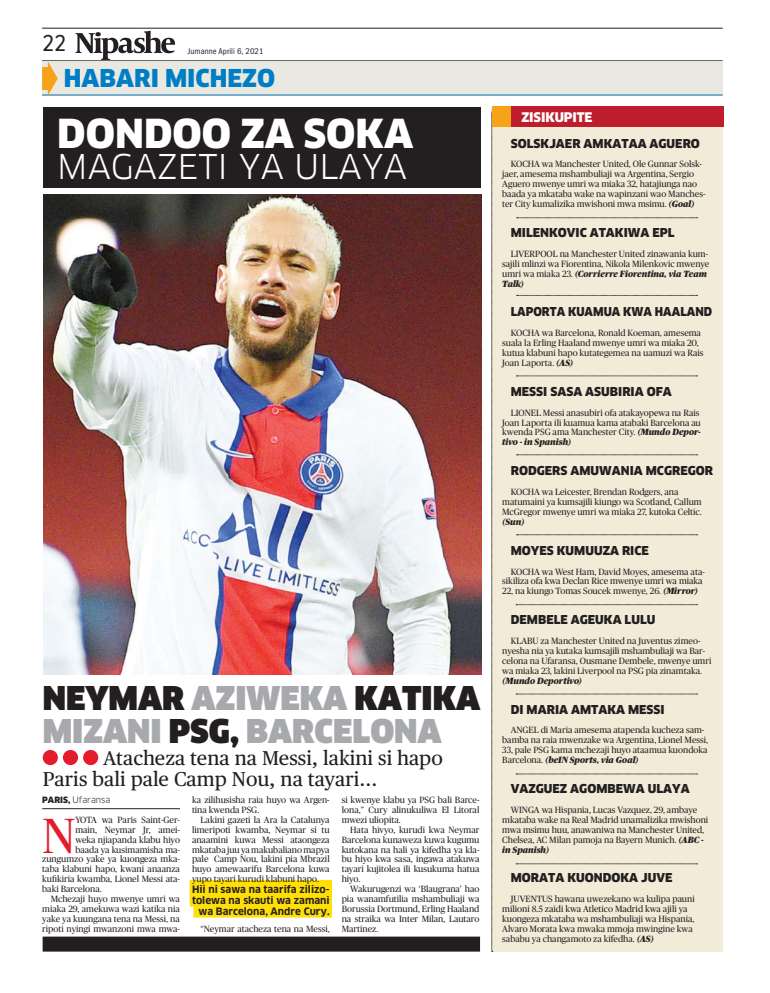
<style>
.page{position:relative;width:770px;height:993px;background:#fff}
.page>*{position:absolute;margin:0;border:0;box-sizing:border-box;transform-origin:0 0}
.t1{font:49.3px "Publico";color:#e41d2c}
.t2{font:900 39px "Clan OSF";color:#fff}
.t3{font:33.3px "Clan OSF";color:#fff}
.t4{font:900 32px/33px "Clan LF";color:#a8a9ad}
.t5{font:900 24px "Clan OSF";color:#007ec5}
.t6{font:24px "Proxima Nova Cond";color:#231f20}
.t7{font:20px/21px "Publico Text";color:#231f20}
.t8{font:900 12.9px "Clan OSF";letter-spacing:-.01em;color:#fff}
.t9{font:900 12px "Clan OSF";color:#231f20}
.t10{font:900 12px "Clan OSF";color:#231f20;scale:.95 1}
.t11{font:700 10px/11px "Clan";color:#231f20;text-align:right}
.t12{font:9px/9.9px "Publico";color:#231f20}
.t13{font:italic 900 9px "Publico";color:#231f20}
.t14{font:condensed 8.6px "Franklin Gothic";letter-spacing:.01em;color:#231f20}
.t15{font:8.6px "Clan";color:#231f20}
.s1{color:#231f20}
.s2{font-weight:900;font-size:8.5px}
.s3{font-weight:900;font-style:italic}
</style>
<div class="page">
<div style="left:492px;top:108px;width:231px;height:843px;background:#f1ebd8"></div>
<svg style="left:516px;top:604px;width:181px;height:1px"></svg>
<svg style="left:516px;top:773px;width:181px;height:1px"></svg>
<svg style="left:516px;top:863px;width:181px;height:1px"></svg>
<svg style="left:516px;top:693px;width:181px;height:1px"></svg>
<svg style="left:516px;top:454px;width:181px;height:1px"></svg>
<svg style="left:516px;top:375px;width:181px;height:1px"></svg>
<svg style="left:516px;top:217px;width:181px;height:1px"></svg>
<svg style="left:516px;top:534px;width:181px;height:1px"></svg>
<svg style="left:491px;top:112px;width:2px;height:839px;background:#ada89b"></svg>
<div style="left:497px;top:107px;width:226px;height:20px;background:#be1d2c"></div>
<div style="left:492px;top:107px;width:19px;height:20px;background:#f6a31a"></div>
<div style="left:43px;top:107px;width:437px;height:81px;background:#231f20"></div>
<hr style="left:42px;top:808px;width:138px;height:1px;background:#231f20">
<div style="left:190px;top:879px;width:142px;height:16px;background:#ffdf06"></div>
<div style="left:190px;top:890px;width:142px;height:16px;background:#ffdf06"></div>
<div style="left:193px;top:901px;width:139px;height:16px;background:#ffdf06"></div>
<div style="left:43px;top:936px;width:437px;height:15px;background:#231f20"></div>
<div style="left:43px;top:749px;width:15px;height:15px;background:#e41d2c;border-radius:50%"></div>
<div style="left:63px;top:749px;width:15px;height:15px;background:#e41d2c;border-radius:50%"></div>
<div style="left:83px;top:749px;width:15px;height:15px;background:#e41d2c;border-radius:50%"></div>
<hr style="left:42px;top:28px;width:680px;height:1px;background:#231f20">
<div style="left:42px;top:61px;width:680px;height:34px;background:#e9e9e1"></div>
<hr style="left:42px;top:95px;width:680px;height:1px;background:#00689e">
<svg style="left:75px;top:31px;width:100px;height:29px"></svg>
<svg style="left:42px;top:60px;width:16px;height:36px"></svg>
<img style="left:43px;top:194px;width:438px;height:480px">
<svg style="left:516px;top:295px;width:181px;height:1px"></svg>
<h3 class="t6" style="left:43px;top:32px;width:25px">22</h3>
<p class="t14" style="left:188px;top:47px;width:77px">Jumanne Aprili 6, 2021</p>
<h3 class="t5" style="left:64px;top:65px;width:213px">HABARI MICHEZO</h3>
<h2 class="t2" style="left:57px;top:111px;width:30px">DONDOO</h2>
<h2 class="t2" style="left:241px;top:111px;width:116px">ZA SOKA</h2>
<h3 class="t3" style="left:57px;top:148px;width:351px">MAGAZETI YA ULAYA</h3>
<h3 class="t4" style="left:43px;top:681px;width:439px"><span class="s1">NEYMAR</span> AZIWEKA <span class="s1">KATIKA<br></span>MIZANI <span class="s1">PSG,</span> BARCELONA</h3>
<h3 class="t7" style="left:43px;top:747px;width:401px;text-indent:61px">Atacheza tena na Messi, lakini si hapo<br>Paris bali pale Camp Nou, na tayari...</h3>
<p class="t15" style="left:42px;top:794px;width:69px"><span class="s2">PARIS,</span> Ufaransa</p>
<h1 class="t1" style="left:42px;top:807px;width:35px">N</h1>
<p class="t12" style="left:75px;top:814px;width:106px">YOTA wa Paris Saint-Ger-</p>
<p class="t12" style="left:75px;top:824px;width:106px">main, Neymar Jr, amei-</p>
<p class="t12" style="left:75px;top:834px;width:106px">weka njiapanda klabu hiyo</p>
<p class="t12" style="left:75px;top:844px;width:106px">baada ya kusimamisha ma-</p>
<p class="t12" style="left:42px;top:854px;width:139px">zungumzo yake ya kuongeza mka-</p>
<p class="t12" style="left:42px;top:864px;width:139px">taba klabuni hapo, kwani anaanza</p>
<p class="t12" style="left:42px;top:873px;width:139px">kufikiria kwamba, Lionel Messi ata-</p>
<p class="t12" style="left:42px;top:883px;width:61px">baki Barcelona.</p>
<p class="t12" style="left:51px;top:893px;width:131px">Mchezaji huyo mwenye umri wa</p>
<p class="t12" style="left:42px;top:903px;width:139px">miaka 29, amekuwa wazi katika nia</p>
<p class="t12" style="left:42px;top:913px;width:139px">yake ya kuungana tena na Messi, na</p>
<p class="t12" style="left:42px;top:923px;width:139px">ripoti nyingi mwanzoni mwa mwa-</p>
<p class="t12" style="left:192px;top:794px;width:139px">ka zilihusisha raia huyo wa Argen&shy;tina kwenda PSG.</p>
<p class="t12" style="left:192px;top:814px;width:139px;text-align:justify;text-indent:8px">Lakini gazeti la Ara la Catalunya limeripoti kwamba, Neymar si tu anaamini kuwa Messi ataongeza mkataba juu ya makubaliano mapya pale Camp Nou, lakini pia Mbrazil huyo amewaarifu Barcelona kuwa yupo tayari kurudi klabuni hapo.</p>
<p class="t11" style="left:192px;top:883px;width:139px">Hii ni sawa na taarifa zilizo&shy;tolewa na skauti wa zamani wa Barcelona, Andre Cury.</p>
<p class="t12" style="left:200px;top:923px;width:131px">“Neymar atacheza tena na Messi,</p>
<p class="t12" style="left:342px;top:794px;width:139px;text-align:justify">si kwenye klabu ya PSG bali Barce&shy;lona,” Cury alinukuliwa El Litoral mwezi uliopita.</p>
<p class="t12" style="left:342px;top:824px;width:139px;text-align:justify;text-indent:8px">Hata hivyo, kurudi kwa Neymar Barcelona kunaweza kuwa kugumu kutokana na hali ya kifedha ya kla&shy;bu hiyo kwa sasa, ingawa atakuwa tayari kujitolea ili kusukuma hatua hiyo.</p>
<p class="t12" style="left:342px;top:883px;width:139px;text-align:justify;text-indent:8px">Wakurugenzi wa ‘Blaugrana’ hao pia wanamfutilia mshambuliaji wa Borussia Dortmund, Erling Haaland na straika wa Inter Milan, Lautaro Martinez.</p>
<h3 class="t8" style="left:521px;top:110px;width:73px">ZISIKUPITE</h3>
<h3 class="t9" style="left:511px;top:136px;width:191px">SOLSKJAER AMKATAA AGUERO</h3>
<p class="t12" style="left:502px;top:159px;width:205px;text-indent:8px">KOCHA wa Manchester United, Ole Gunnar Solsk&shy;jaer, amesema mshambuliaji wa Argentina, Sergio Aguero mwenye umri wa miaka 32, hatajiunga nao baada ya mkataba wake na wapinzani wao Manches&shy;ter City kumalizika mwishoni mwa msimu. <span class="s3">(Goal)</span></p>
<h3 class="t9" style="left:511px;top:226px;width:164px">MILENKOVIC ATAKIWA EPL</h3>
<p class="t12" style="left:502px;top:248px;width:209px;text-indent:8px">LIVERPOOL na Manchester United zinawania kum&shy;sajili mlinzi wa Fiorentina, Nikola Milenkovic mwenye umri wa miaka 23. <span class="s3">(Corrierre Fiorentina, via Team Talk)</span></p>
<h3 class="t10" style="left:511px;top:305px;width:213px">LAPORTA KUAMUA KWA HAALAND</h3>
<p class="t12" style="left:502px;top:328px;width:203px;text-indent:8px">KOCHA wa Barcelona, Ronald Koeman, amesema suala la Erling Haaland mwenye umri wa miaka 20, kutua klabuni hapo kutategemea na uamuzi wa Rais Joan Laporta. <span class="s3">(AS)</span></p>
<h3 class="t9" style="left:511px;top:384px;width:162px">MESSI SASA ASUBIRIA OFA</h3>
<p class="t12" style="left:502px;top:407px;width:200px;text-indent:8px">LIONEL Messi anasubiri ofa atakayopewa na Rais Joan Laporta ili kuamua kama atabaki Barcelona au kwenda PSG ama Manchester City. <span class="s3">(Mundo Depor&shy;tivo - in Spanish)</span></p>
<h3 class="t9" style="left:511px;top:464px;width:204px">RODGERS AMUWANIA MCGREGOR</h3>
<p class="t12" style="left:502px;top:487px;width:201px;text-indent:8px">KOCHA wa Leicester, Brendan Rodgers, ana matumaini ya kumsajili kiungo wa Scotland, Callum<br>McGregor mwenye umri wa miaka 27, kutoka Celtic.</p>
<p class="t13" style="left:502px;top:516px;width:24px">(Sun)</p>
<h3 class="t9" style="left:511px;top:543px;width:56px">MOYES KUMUU</h3>
<h3 class="t9" style="left:602px;top:543px;width:48px">ZA RICE</h3>
<p class="t12" style="left:502px;top:566px;width:204px;text-indent:8px">KOCHA wa West Ham, David Moyes, amesema ata&shy;sikiliza ofa kwa Declan Rice mwenye umri wa miaka<br>22, na kiungo Tomas Soucek mwenye, 26. <span class="s3">(Mirror)</span></p>
<h3 class="t9" style="left:511px;top:612px;width:146px">DEMBELE AGEUKA LULU</h3>
<p class="t12" style="left:502px;top:635px;width:211px;text-indent:8px">KLABU za Manchester United na Juventus zimeo&shy;nyesha nia ya kutaka kumsajili mshambuliaji wa Bar&shy;celona na Ufaransa, Ousmane Dembele, mwenye umri wa miaka 23, lakini Liverpool na PSG pia zinamtaka.</p>
<p class="t13" style="left:502px;top:675px;width:81px">(Mundo Deportivo)</p>
<h3 class="t9" style="left:511px;top:702px;width:155px">DI MARIA AMTAKA MESSI</h3>
<p class="t12" style="left:502px;top:725px;width:207px;text-indent:8px">ANGEL di Maria amesema atapenda kucheza sam&shy;bamba na raia mwenzake wa Argentina, Lionel Messi, 33, pale PSG kama mchezaji huyo ataamua kuondoka Barcelona. <span class="s3">(beIN Sports, via Goal)</span></p>
<h3 class="t9" style="left:511px;top:781px;width:180px">VAZGUEZ AGOMBEWA ULAYA</h3>
<p class="t12" style="left:502px;top:804px;width:207px;text-indent:8px">WINGA wa Hispania, Lucas Vazquez, 29, ambaye mkataba wake na Real Madrid unamalizika mwishoni mwa msimu huu, anawaniwa na Manchester United, Chelsea, AC Milan pamoja na Bayern Munich. <span class="s3">(ABC - in Spanish)</span></p>
<h3 class="t9" style="left:511px;top:870px;width:163px">MORATA KUONDOKA JUVE</h3>
<p class="t12" style="left:502px;top:893px;width:194px;text-indent:8px">JUVENTUS hawana uwezekano wa kulipa pauni milioni 8.5 zaidi kwa Atletico Madrid kwa ajili ya kuongeza mkataba wa mshambuliaji wa Hispania, Alvaro Morata kwa mwaka mmoja mwingine kwa sababu ya changamoto za kifedha. <span class="s3">(AS)</span></p>
</div>
